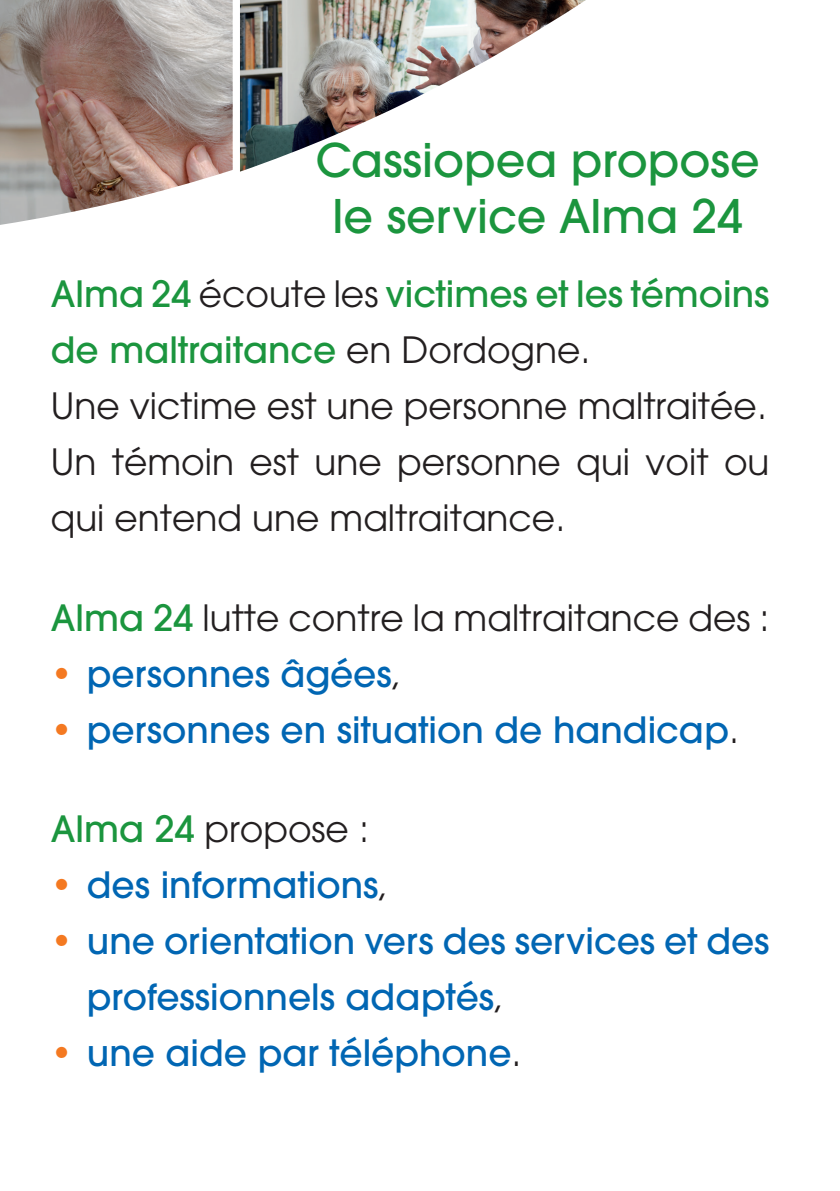
<style>
.page{position:relative;width:840px;height:1191px;background:#fff}
.page>*{position:absolute;margin:0;border:0;box-sizing:border-box;transform-origin:0 0}
.t1{font:500 46px "ITC Avant Garde Pro";color:#1b953e}
.t2{font:500 36px/56px "ITC Avant Garde Pro";color:#0166b3}
.t3{font:36px/56px "ITC Avant Garde Pro";color:#231f20}
.t4{font:500 36px/56px "ITC Avant Garde Pro";color:#1b953e}
.s1{font-weight:400;color:#231f20}
.s2{font-weight:500;color:#1b953e}
.s3{color:#f47921}
</style>
<div class="page">
<img style="left:0;top:0;width:232px;height:225px">
<img style="left:240px;top:0;width:345px;height:172px">
<p class="t1" style="left:316px;top:131px;width:445px">Cassiopea propose</p>
<p class="t1" style="left:332px;top:186px;width:411px">le service Alma 24</p>
<p class="t4" style="left:51px;top:266px;width:719px">Alma 24 <span class="s1">écoute les</span> victimes et les témoins de maltraitance <span class="s1">en Dordogne.</span></p>
<p class="t3" style="left:51px;top:377px;width:717px">Une victime est une personne maltraitée.</p>
<p class="t3" style="left:51px;top:433px;width:719px">Un témoin est une personne qui voit ou qui entend une maltraitance.</p>
<p class="t3" style="left:51px;top:589px;width:719px"><span class="s2">Alma 24</span> lutte contre la maltraitance des :</p>
<p class="t2" style="left:51px;top:645px;width:352px"><span class="s3">•</span> personnes âgées<span class="s1">,</span></p>
<p class="t2" style="left:51px;top:701px;width:689px"><span class="s3">•</span> personnes en situation de handicap<span class="s1">.</span></p>
<p class="t3" style="left:51px;top:800px;width:319px"><span class="s2">Alma 24</span> propose :</p>
<p class="t2" style="left:51px;top:856px;width:339px"><span class="s3">•</span> des informations<span class="s1">,</span></p>
<p class="t2" style="left:87px;top:912px;width:683px;text-indent:-36px"><span class="s3">•</span> une orientation vers des services et des professionnels adaptés<span class="s1">,</span></p>
<p class="t2" style="left:51px;top:1024px;width:472px"><span class="s3">•</span> une aide par téléphone<span class="s1">.</span></p>
</div>
